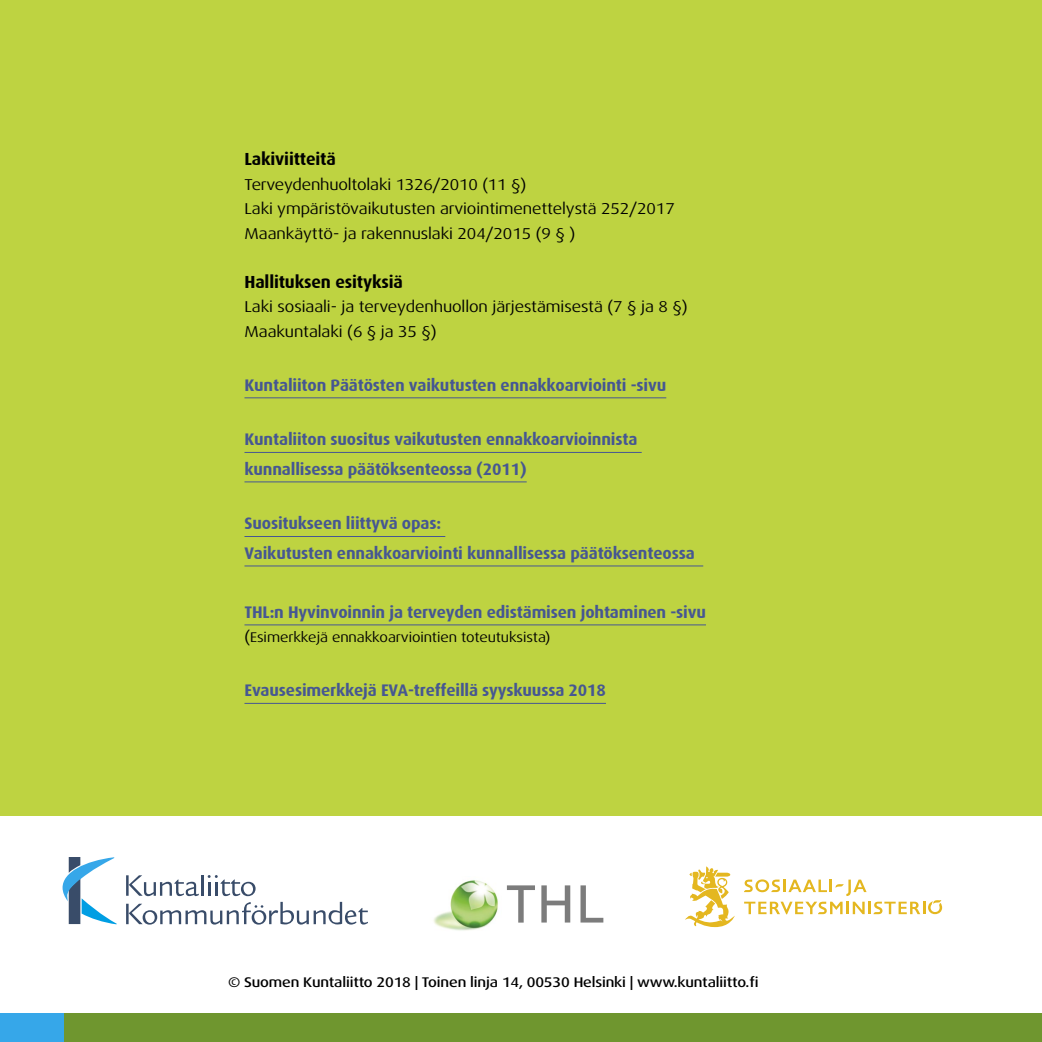
<style>
.page{position:relative;width:1042px;height:1042px;background:#fff}
.page>*{position:absolute;margin:0;border:0;box-sizing:border-box;transform-origin:0 0}
.t1{font:700 17.5px "Dax";letter-spacing:-.01em;color:#000}
.t2{font:700 16.8px/29.4px "Dax";letter-spacing:-.01em;color:#465792}
.t3{font:expanded 15.75px/24.5px "Dax OT";letter-spacing:-.005em;color:#000}
.t4{font:500 expanded 14px "Dax OT";letter-spacing:-.01em;color:#000}
.t5{font:expanded 14px "Dax OT";letter-spacing:-.005em;color:#000}
.s1{font-size:15.75px}
</style>
<div class="page">
<svg style="left:63px;top:857px;width:54px;height:67px"></svg>
<hr style="left:201px;top:875px;width:2px;height:21px;background:#394c69">
<svg style="left:208px;top:875px;width:48px;height:21px"></svg>
<svg style="left:126px;top:902px;width:242px;height:22px"></svg>
<svg style="left:126px;top:875px;width:73px;height:21px"></svg>
<div style="left:0;top:0;width:1042px;height:815px;background:#bed341"></div>
<div style="left:0;top:1013px;width:1042px;height:29px;background:#6f962f"></div>
<div style="left:0;top:1013px;width:63px;height:29px;background:#36a7e9"></div>
<hr style="left:244px;top:397px;width:422px;height:1px;background:#465792">
<hr style="left:244px;top:452px;width:398px;height:1px;background:#465792">
<hr style="left:244px;top:481px;width:283px;height:1px;background:#465792">
<hr style="left:244px;top:536px;width:201px;height:1px;background:#465792">
<hr style="left:244px;top:565px;width:459px;height:1px;background:#465792">
<hr style="left:244px;top:624px;width:462px;height:1px;background:#465792">
<hr style="left:244px;top:703px;width:362px;height:1px;background:#465792">
<img style="left:433px;top:880px;width:65px;height:51px">
<svg style="left:507px;top:885px;width:28px;height:37px"></svg>
<svg style="left:541px;top:885px;width:29px;height:37px"></svg>
<svg style="left:580px;top:885px;width:23px;height:37px"></svg>
<svg style="left:685px;top:866px;width:50px;height:61px"></svg>
<svg style="left:744px;top:879px;width:198px;height:35px"></svg>
<p class="t1" style="left:244px;top:149px;width:93px">Lakiviitteitä</p>
<p class="t3" style="left:244px;top:172px;width:432px">Terveydenhuoltolaki 1326/2010 (11 §)<br>Laki ympäristövaikutusten arviointimenettelystä 252/2017<br>Maankäyttö- ja rakennuslaki 204/2015 (9 § )</p>
<p class="t1" style="left:244px;top:272px;width:160px">Hallituksen esityksiä</p>
<p class="t3" style="left:244px;top:295px;width:444px">Laki sosiaali- ja terveydenhuollon järjestämisestä (7 § ja 8 §)<br>Maakuntalaki (6 § ja 35 §)</p>
<p class="t2" style="left:244px;top:370px;width:423px">Kuntaliiton Päätösten vaikutusten ennakkoarviointi -sivu</p>
<p class="t2" style="left:244px;top:425px;width:394px">Kuntaliiton suositus vaikutusten ennakkoarvioinnista kunnallisessa päätöksenteossa (2011)</p>
<p class="t2" style="left:244px;top:509px;width:452px">Suositukseen liittyvä opas:<br>Vaikutusten ennakkoarviointi kunnallisessa päätöksenteossa</p>
<p class="t2" style="left:244px;top:597px;width:463px">THL:n Hyvinvoinnin ja terveyden edistämisen johtaminen -sivu</p>
<p class="t5" style="left:244px;top:629px;width:307px"><span class="s1">(</span>Esimerkkejä ennakkoarviointien toteutuksista)</p>
<p class="t2" style="left:244px;top:676px;width:363px">Evausesimerkkejä EVA-treffeillä syyskuussa 2018</p>
<p class="t4" style="left:228px;top:973px;width:532px">© Suomen Kuntaliitto 2018 | Toinen linja 14, 00530 Helsinki | www.kuntaliitto.fi</p>
</div>
